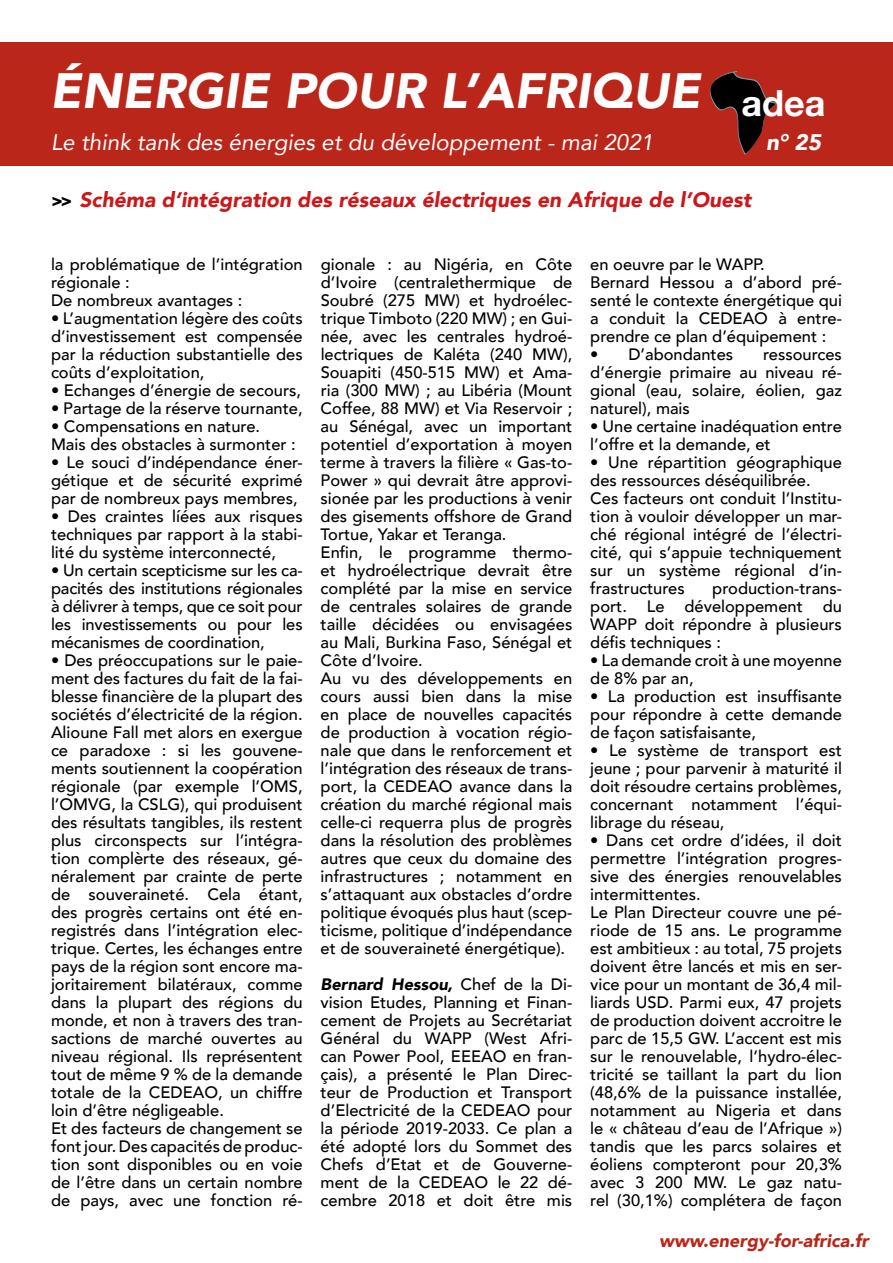
<style>
.page{position:relative;width:893px;height:1263px;background:#fff}
.page>*{position:absolute;margin:0;border:0;box-sizing:border-box;transform-origin:0 0}
.t1{font:italic 900 49.5px "Avenir";color:#fff}
.t2{font:italic 22.5px "Avenir";color:#fff}
.t3{font:italic 900 22.5px "Avenir";color:#fff}
.t4{font:italic 900 21px "Avenir";color:#cd1719}
.t5{font:italic 900 18px "Avenir";color:#ba2518}
.t6{font:500 16.5px/18px "Avenir";color:#000}
.s1{font-style:normal;font-size:18px;color:#000}
.s2{font-weight:900;font-style:italic}
</style>
<div class="page">
<div style="left:0;top:43px;width:893px;height:123px;background:#ba271a"></div>
<svg style="left:710px;top:71px;width:67px;height:84px"></svg>
<h1 class="t1" style="left:50px;top:50px;width:777px">ÉNERGIE POUR L’AFRIQUE <sub>adea</sub></h1>
<h2 class="t2" style="left:51px;top:128px;width:604px">Le think tank des énergies et du développement - mai 2021</h2>
<h2 class="t3" style="left:766px;top:124px;width:57px">n° 25</h2>
<p class="t4" style="left:51px;top:183px;width:702px"><span class="s1">&gt;&gt;</span> Schéma d’intégration des réseaux électriques en Afrique de l’Ouest</p>
<p class="t6" style="left:51px;top:254px;width:253px">la problématique de l’intégration régionale :<br>De nombreux avantages :</p>
<p class="t6" style="left:51px;top:308px;width:253px;text-align:justify">• L’augmentation légère des coûts d’investissement est compensée par la réduction substantielle des coûts d’exploitation,</p>
<p class="t6" style="left:51px;top:380px;width:252px">• Echanges d’énergie de secours,</p>
<p class="t6" style="left:51px;top:398px;width:253px">• Partage de la réserve tournante,</p>
<p class="t6" style="left:51px;top:416px;width:246px">• Compensations en nature.<br>Mais des obstacles à surmonter :</p>
<p class="t6" style="left:51px;top:452px;width:253px;text-align:justify">• Le souci d’indépendance éner&shy;gétique et de sécurité exprimé par de nombreux pays membres,</p>
<p class="t6" style="left:51px;top:506px;width:253px;text-align:justify">• Des craintes líées aux risques techniques par rapport à la stabi&shy;lité du système interconnecté,</p>
<p class="t6" style="left:51px;top:560px;width:253px;text-align:justify">• Un certain scepticisme sur les ca&shy;pacités des institutions régionales à délivrer à temps, que ce soit pour les investissements ou pour les mécanismes de coordination,</p>
<p class="t6" style="left:51px;top:650px;width:253px">• Des préoccupations sur le paie&shy;ment des factures du fait de la fai&shy;blesse financière de la plupart des sociétés d’électricité de la région.<br>Alioune Fall met alors en exergue ce paradoxe : si les gouvene&shy;ments soutiennent la coopération régionale (par exemple l’OMS, l’OMVG, la CSLG), qui produisent des résultats tangibles, ils restent plus circonspects sur l’intégra&shy;tion complèrte des réseaux, gé&shy;néralement par crainte de perte de souveraineté. Cela étant, des progrès certains ont été en&shy;registrés dans l’intégration elec&shy;trique. Certes, les échanges entre pays de la région sont encore ma&shy;joritairement bilatéraux, comme dans la plupart des régions du monde, et non à travers des tran&shy;sactions de marché ouvertes au niveau régional. Ils représentent tout de même 9 % de la demande totale de la CEDEAO, un chiffre loin d’être négligeable.<br>Et des facteurs de changement se font jour. Des capacités de produc&shy;tion sont disponibles ou en voie de l’être dans un certain nombre de pays, avec une fonction ré-</p>
<p class="t6" style="left:321px;top:254px;width:253px">gionale : au Nigéria, en Côte d’Ivoire (centralethermique de<br>Soubré (275 MW) et hydroélec&shy;trique Timboto (220 MW) ; en Gui&shy;née, avec les centrales hydroé&shy;lectriques de Kaléta (240 MW),<br>Souapiti (450-515 MW) et Ama&shy;ria (300 MW) ; au Libéria (Mount<br>Coffee, 88 MW) et Via Reservoir ; au Sénégal, avec un important potentiel d’exportation à moyen terme à travers la filière « Gas-to-<br>Power » qui devrait âtre approvi&shy;sionée par les productions à venir des gisements offshore de Grand<br>Tortue, Yakar et Teranga.<br>Enfin, le programme thermo&shy;et hydroélectrique devrait être complété par la mise en service de centrales solaires de grande taille décidées ou envisagées au Mali, Burkina Faso, Sénégal et<br>Côte d’Ivoire.<br>Au vu des développements en cours aussi bien dans la mise en place de nouvelles capacités de production à vocation régio&shy;nale que dans le renforcement et l’intégration des réseaux de trans&shy;port, la CEDEAO avance dans la création du marché régional mais celle-ci requerra plus de progrès dans la résolution des problèmes autres que ceux du domaine des infrastructures ; notamment en s’attaquant aux obstacles d’ordre politique évoqués plus haut (scep&shy;ticisme, politique d’indépendance et de souveraineté énergétique).</p>
<p class="t6" style="left:321px;top:975px;width:253px;text-align:justify"><span class="s2">Bernard Hessou,</span> Chef de la Di&shy;vision Etudes, Planning et Finan&shy;cement de Projets au Secrétariat Général du WAPP (West Afri&shy;can Power Pool, EEEAO en fran&shy;çais), a présenté le Plan Direc&shy;teur de Production et Transport d’Electricité de la CEDEAO pour la période 2019-2033. Ce plan a été adopté lors du Sommet des Chefs d’Etat et de Gouverne&shy;ment de la CEDEAO le 22 dé&shy;cembre 2018 et doit être mis</p>
<p class="t6" style="left:590px;top:255px;width:253px">en oeuvre par le WAPP.<br>Bernard Hessou a d’abord pré&shy;senté le contexte énergétique qui a conduit la CEDEAO à entre&shy;prendre ce plan d’équipement :</p>
<p class="t6" style="left:590px;top:345px;width:144px">• D’abondantes</p>
<p class="t6" style="left:590px;top:345px;width:253px;text-align:justify;text-indent:173px">ressources d’énergie primaire au niveau ré&shy;gional (eau, solaire, éolien, gaz naturel), mais</p>
<p class="t6" style="left:590px;top:417px;width:253px">• Une certaine inadéquation entre l’offre et la demande, et</p>
<p class="t6" style="left:590px;top:453px;width:253px">• Une répartition géographique des ressources déséquilibrée.<br>Ces facteurs ont conduit l’Institu&shy;tion à vouloir développer un mar&shy;ché régional intégré de l’électri&shy;cité, qui s’appuie techniquement sur un système régional d‘in&shy;frastructures</p>
<p class="t6" style="left:590px;top:579px;width:253px;text-align:justify;text-indent:122px">production-trans&shy;port. Le développement du WAPP doit répondre à plusieurs défis techniques :</p>
<p class="t6" style="left:590px;top:651px;width:253px">• La demande croit à une moyenne de 8% par an,</p>
<p class="t6" style="left:590px;top:687px;width:253px;text-align:justify">• La production est insuffisante pour répondre à cette demande de façon satisfaisante,</p>
<p class="t6" style="left:590px;top:741px;width:253px;text-align:justify">• Le système de transport est jeune ; pour parvenir à maturité il doit résoudre certains problèmes, concernant notamment l’équi&shy;librage du réseau,</p>
<p class="t6" style="left:590px;top:831px;width:253px">• Dans cet ordre d’idées, il doit permettre l’intégration progres&shy;sive des énergies renouvelables intermittentes.<br>Le Plan Directeur couvre une pé&shy;riode de 15 ans. Le programme est ambitieux : au total, 75 projets doivent être lancés et mis en ser&shy;vice pour un montant de 36,4 mil&shy;liards USD. Parmi eux, 47 projets de production doivent accroitre le parc de 15,5 GW. L’accent est mis sur le renouvelable, l’hydro-élec&shy;tricité se taillant la part du lion (48,6% de la puissance installée, notamment au Nigeria et dans le « château d’eau de l’Afrique ») tandis que les parcs solaires et éoliens compteront pour 20,3% avec 3 200 MW. Le gaz natu&shy;rel (30,1%) complétera de façon</p>
<p class="t5" style="left:659px;top:1226px;width:211px">www.energy-for-africa.fr</p>
</div>
